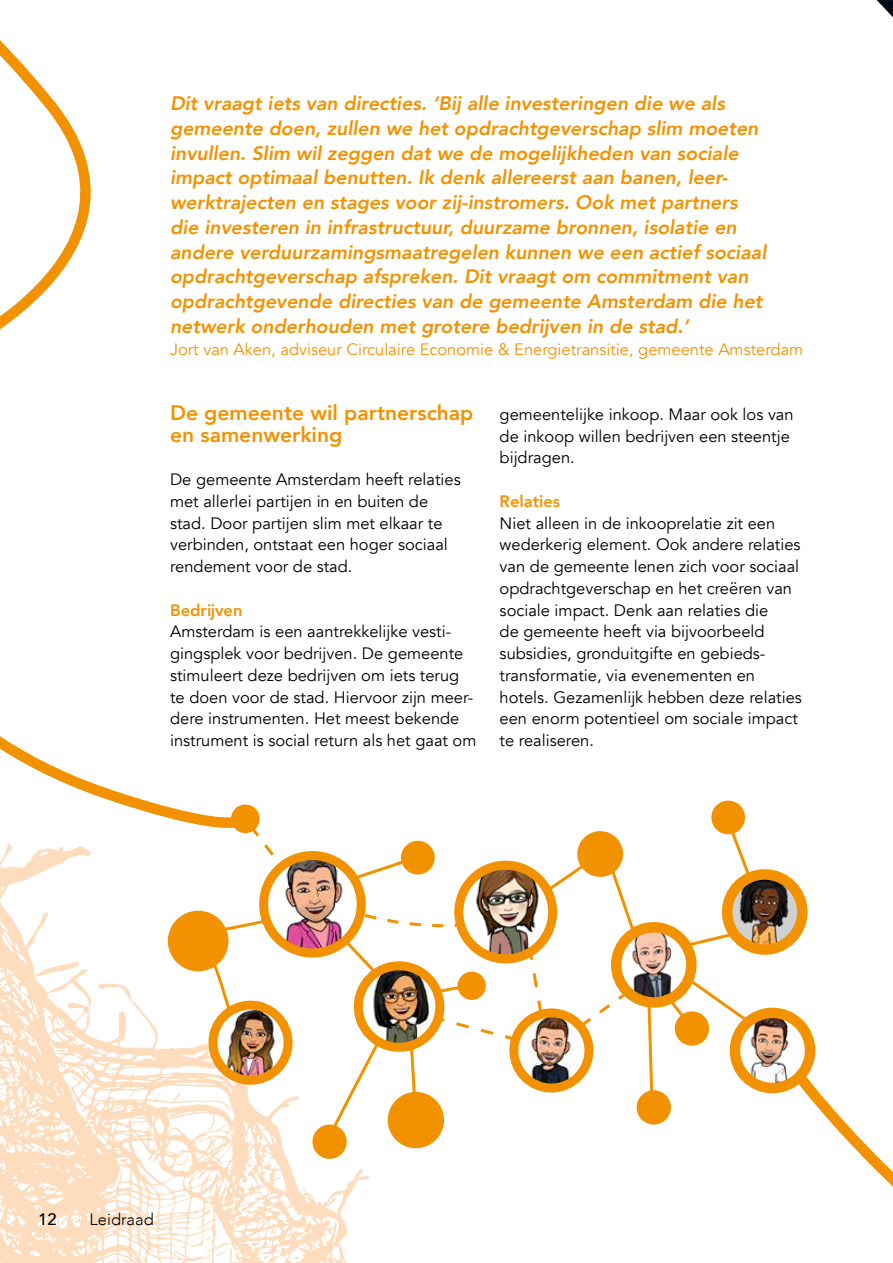
<style>
.page{position:relative;width:893px;height:1263px;background:#fff}
.page>*{position:absolute;margin:0;border:0;box-sizing:border-box;transform-origin:0 0}
.t1{font:800 21px/21.8px "Avenir";color:#f39200}
.t2{font:italic 800 19.5px/24.8px "Avenir";color:#f39200}
.t3{font:16.5px/21.8px "Avenir";color:#000}
.t4{font:16.5px "Avenir";color:#f39200}
.t5{font:800 16.5px "Avenir";color:#f39200}
.t6{font:300 16.5px "Avenir";color:#000}
.t7{font:500 16.5px "Avenir";color:#000}
</style>
<div class="page">
<img style="left:877px;top:0;width:16px;height:17px">
<svg style="left:0;top:851px;width:369px;height:412px"></svg>
<svg style="left:34px;top:962px;width:45px;height:15px"></svg>
<svg style="left:302px;top:1187px;width:4px;height:4px"></svg>
<svg style="left:196px;top:1124px;width:30px;height:19px"></svg>
<svg style="left:191px;top:1234px;width:36px;height:22px"></svg>
<svg style="left:175px;top:1154px;width:14px;height:12px"></svg>
<svg style="left:293px;top:1257px;width:6px;height:3px"></svg>
<svg style="left:263px;top:1256px;width:5px;height:3px"></svg>
<svg style="left:56px;top:1050px;width:10px;height:2px"></svg>
<svg style="left:198px;top:909px;width:115px;height:122px"></svg>
<div style="left:173px;top:916px;width:50px;height:50px;background:#f39200;border-radius:50%"></div>
<div style="left:168px;top:911px;width:61px;height:60px;border:10px solid #f39200;border-radius:50%"></div>
<img style="left:213px;top:1005px;width:75px;height:75px">
<div style="left:208px;top:1001px;width:85px;height:84px;border:9px solid #f39200;border-radius:50%"></div>
<img style="left:735px;top:1013px;width:75px;height:75px;border-radius:38px">
<div style="left:730px;top:1008px;width:85px;height:85px;border:10px solid #f39200;border-radius:50%"></div>
<div style="left:315px;top:1127px;width:29px;height:29px;background:#f39200;border-radius:50%"></div>
<div style="left:312px;top:1124px;width:35px;height:35px;border:6px solid #f39200;border-radius:50%"></div>
<div style="left:640px;top:1093px;width:28px;height:28px;background:#f39200;border-radius:50%"></div>
<div style="left:637px;top:1090px;width:34px;height:34px;border:6px solid #f39200;border-radius:50%"></div>
<div style="left:678px;top:1014px;width:28px;height:29px;background:#f39200;border-radius:50%"></div>
<div style="left:675px;top:1011px;width:34px;height:35px;border:6px solid #f39200;border-radius:50%"></div>
<div style="left:404px;top:844px;width:28px;height:27px;background:#f39200;border-radius:50%"></div>
<div style="left:401px;top:841px;width:34px;height:33px;border:6px solid #f39200;border-radius:50%"></div>
<div style="left:714px;top:804px;width:28px;height:27px;background:#f39200;border-radius:50%"></div>
<div style="left:711px;top:801px;width:34px;height:33px;border:6px solid #f39200;border-radius:50%"></div>
<svg style="left:0;top:736px;width:291px;height:142px"></svg>
<div style="left:577px;top:831px;width:46px;height:46px;background:#f39200;border-radius:50%"></div>
<img style="left:616px;top:927px;width:75px;height:75px;border-radius:38px">
<div style="left:611px;top:922px;width:86px;height:86px;border:10px solid #f39200;border-radius:50%"></div>
<svg style="left:680px;top:931px;width:58px;height:19px"></svg>
<svg style="left:726px;top:821px;width:32px;height:72px"></svg>
<img style="left:727px;top:874px;width:75px;height:75px;border-radius:38px">
<div style="left:722px;top:869px;width:85px;height:86px;border:10px solid #f39200;border-radius:50%"></div>
<svg style="left:320px;top:854px;width:335px;height:297px"></svg>
<svg style="left:664px;top:971px;width:96px;height:63px"></svg>
<svg style="left:789px;top:1066px;width:104px;height:121px"></svg>
<img style="left:264px;top:855px;width:97px;height:98px;border-radius:49px">
<div style="left:259px;top:851px;width:107px;height:106px;border:9px solid #f39200;border-radius:50%"></div>
<img style="left:459px;top:865px;width:94px;height:94px;border-radius:47px">
<div style="left:454px;top:861px;width:103px;height:102px;border:9px solid #f39200;border-radius:50%"></div>
<img style="left:358px;top:966px;width:82px;height:81px;border-radius:41px">
<div style="left:354px;top:961px;width:90px;height:91px;border:9px solid #f39200;border-radius:50%"></div>
<svg style="left:0;top:40px;width:91px;height:290px"></svg>
<p class="t2" style="left:170px;top:91px;width:598px">Dit vraagt iets van directies. ‘Bij alle investeringen die we als gemeente doen, zullen we het opdrachtgeverschap slim moeten invullen. Slim wil zeggen dat we de mogelijkheden van sociale impact optimaal benutten. Ik denk allereerst aan banen, leer&shy;werktrajecten en stages voor zij-instromers. Ook met partners die investeren in infrastructuur, duurzame bronnen, isolatie en andere verduurzamingsmaatregelen kunnen we een actief sociaal opdrachtgeverschap afspreken. Dit vraagt om commitment van opdrachtgevende directies van de gemeente Amsterdam die het netwerk onderhouden met grotere bedrijven in de stad.’</p>
<p class="t4" style="left:170px;top:339px;width:635px">Jort van Aken, adviseur Circulaire Economie &amp; Energietransitie, gemeente Amsterdam</p>
<p class="t1" style="left:170px;top:402px;width:305px">De gemeente wil partnerschap en samenwerking</p>
<p class="t3" style="left:170px;top:469px;width:292px">De gemeente Amsterdam heeft relaties met allerlei partijen in en buiten de stad. Door partijen slim met elkaar te verbinden, ontstaat een hoger sociaal rendement voor de stad.</p>
<p class="t5" style="left:170px;top:597px;width:74px">Bedrijven</p>
<p class="t3" style="left:170px;top:621px;width:308px">Amsterdam is een aantrekkelijke vesti&shy;gingsplek voor bedrijven. De gemeente stimuleert deze bedrijven om iets terug te doen voor de stad. Hiervoor zijn meer&shy;dere instrumenten. Het meest bekende instrument is social return als het gaat om</p>
<p class="t3" style="left:500px;top:403px;width:296px">gemeentelijke inkoop. Maar ook los van de inkoop willen bedrijven een steentje bijdragen.</p>
<p class="t5" style="left:500px;top:488px;width:62px">Relaties</p>
<p class="t3" style="left:500px;top:512px;width:304px">Niet alleen in de inkooprelatie zit een wederkerig element. Ook andere relaties van de gemeente lenen zich voor sociaal opdrachtgeverschap en het creëren van sociale impact. Denk aan relaties die<br>de gemeente heeft via bijvoorbeeld subsidies, gronduitgifte en gebieds&shy;transformatie, via evenementen en hotels. Gezamenlijk hebben deze relaties een enorm potentieel om sociale impact te realiseren.</p>
<p class="t7" style="left:38px;top:1205px;width:20px">12</p>
<p class="t6" style="left:90px;top:1209px;width:66px">Leidraad</p>
</div>
